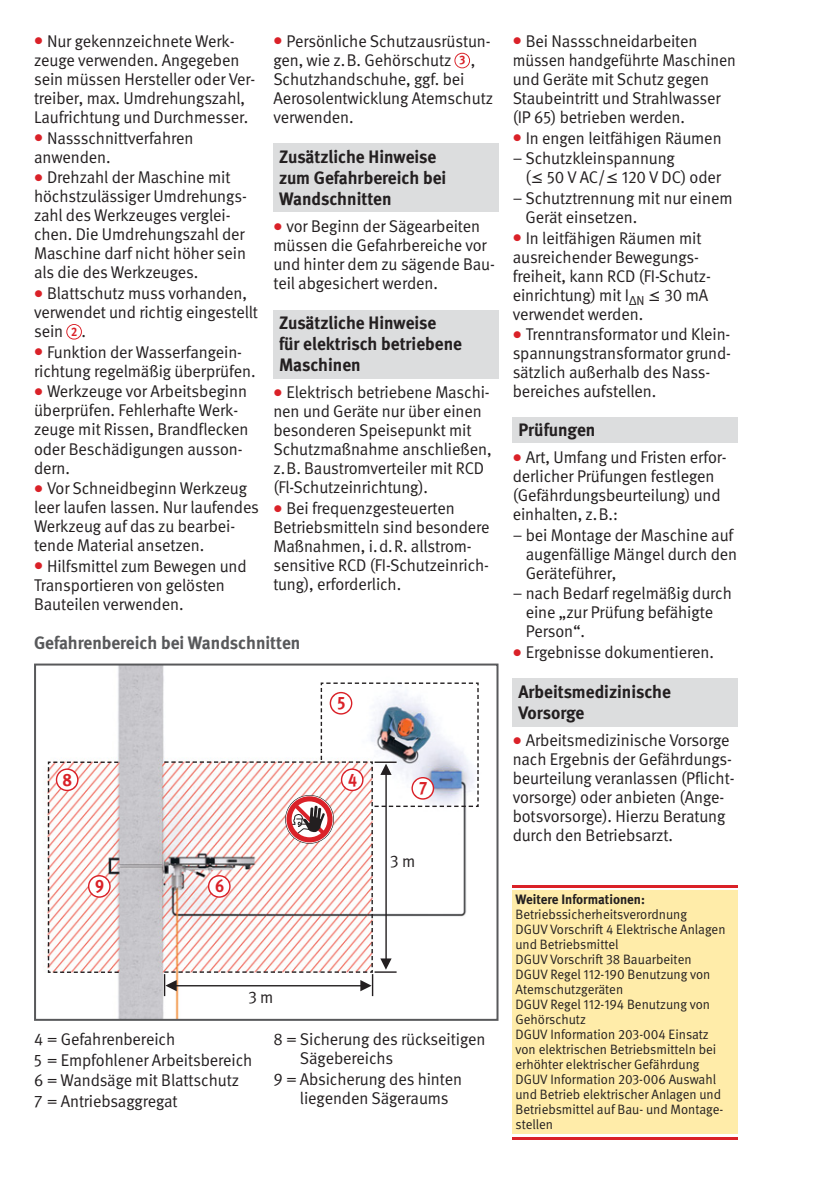
<style>
.page{position:relative;width:840px;height:1191px;background:#fff}
.page>*{position:absolute;margin:0;border:0;box-sizing:border-box;transform-origin:0 0}
.t1{font:700 18px/21px "DGUV Meta";color:#231f20}
.t2{font:700 18px "DGUV Meta";color:#58595b}
.t3{font:700 18px "DGUV Meta";color:#da2128;scale:.9 1}
.t4{font:17px/19px "DGUV Meta";letter-spacing:-.005em;color:#231f20}
.t5{font:13.6px/15px "DGUV Meta";color:#231f20}
.t6{font:700 13.6px "DGUV Meta";color:#231f20}
.t7{font:700 12.4px "DGUV Meta";color:#da2128;scale:.9 1}
.s1{color:#da2128}
.s2{font-family:"Lucida Grande"}
</style>
<div class="page">
<div style="left:512px;top:890px;width:225px;height:244px;background:#ffeca9"></div>
<hr style="left:512px;top:884px;width:225px;height:3px;background:#da2128">
<hr style="left:512px;top:1137px;width:225px;height:3px;background:#da2128">
<svg style="left:66px;top:324px;width:16px;height:15px"></svg>
<div style="left:67px;top:325px;width:14px;height:13px;background:#fff;border-radius:50%"></div>
<img style="left:45px;top:666px;width:328px;height:351px">
<div style="left:34px;top:663px;width:464px;height:357px;border:2px solid #58595b"></div>
<div style="left:273px;top:143px;width:225px;height:68px;background:#dcddde"></div>
<div style="left:273px;top:310px;width:225px;height:68px;background:#dcddde"></div>
<div style="left:512px;top:417px;width:225px;height:25px;background:#dcddde"></div>
<div style="left:512px;top:678px;width:225px;height:48px;background:#dcddde"></div>
<svg style="left:454px;top:53px;width:16px;height:15px"></svg>
<div style="left:455px;top:54px;width:14px;height:13px;background:#fff;border-radius:50%"></div>
<svg style="left:47px;top:761px;width:72px;height:212px"></svg>
<svg style="left:164px;top:682px;width:315px;height:314px"></svg>
<div style="left:285px;top:795px;width:49px;height:48px;border:1px solid #231f20;border-radius:50%"></div>
<p class="t4" style="left:34px;top:33px;width:223px"><span class="s1">●</span> Nur gekennzeichnete Werk - zeuge verwenden. Angegeben sein müssen Her steller oder Ver&shy;treiber, max. Umdrehungszahl,<br>Laufrichtung und Durchmesser.</p>
<p class="t4" style="left:34px;top:129px;width:161px"><span class="s1">●</span> Nassschnittverfahren anwenden.</p>
<p class="t4" style="left:34px;top:169px;width:214px"><span class="s1">●</span> Drehzahl der Maschine mit höchstzulässiger Umdrehungs&shy;zahl des Werkzeuges verglei&shy;chen. Die Umdrehungszahl der<br>Maschine darf nicht höher sein als die des Werkzeuges.</p>
<p class="t4" style="left:34px;top:285px;width:225px"><span class="s1">●</span> Blattschutz muss vorhanden, verwendet und richtig eingestellt sein .</p>
<p class="t4" style="left:34px;top:344px;width:223px"><span class="s1">●</span> Funktion der Wasserfangein&shy;richtung regelmäßig überprüfen.</p>
<p class="t4" style="left:34px;top:383px;width:216px"><span class="s1">●</span> Werkzeuge vor Arbeitsbeginn überprüfen. Fehlerhafte Werk&shy;zeuge mit Rissen, Brandflecken oder Beschädigungen ausson&shy;dern.</p>
<p class="t4" style="left:34px;top:480px;width:226px"><span class="s1">●</span> Vor Schneidbeginn Werkzeug leer laufen lassen. Nur laufendes<br>Werkzeug auf das zu bearbei - tende Material ansetzen.</p>
<p class="t4" style="left:34px;top:558px;width:214px"><span class="s1">●</span> Hilfsmittel zum Bewegen und<br>Transportieren von gelösten<br>Bauteilen verwenden.</p>
<p class="t7" style="left:71px;top:327px;width:8px">2</p>
<p class="t4" style="left:273px;top:33px;width:221px"><span class="s1">●</span> Persönliche Schutzausrüstun&shy;gen, wie z.B. Gehörschutz ,<br>Schutzhandschuhe, ggf. bei<br>Aerosolentwicklung Atemschutz verwenden.</p>
<p class="t1" style="left:279px;top:147px;width:169px">Zusätzliche Hinweise zum Gefahrbereich bei<br>Wandschnitten</p>
<p class="t4" style="left:273px;top:218px;width:223px"><span class="s1">●</span> vor Beginn der Sägearbeiten müssen die Gefahrbereiche vor und hinter dem zu sägende Bau&shy;teil abgesichert werden.</p>
<p class="t1" style="left:279px;top:313px;width:184px">Zusätzliche Hinweise<br>für elektrisch betriebene<br>Maschinen</p>
<p class="t4" style="left:273px;top:384px;width:220px"><span class="s1">●</span> Elektrisch betriebene Maschi&shy;nen und Geräte nur über einen besonderen Speisepunkt mit<br>Schutzmaßnahme anschließen, z.B. Baustromverteiler mit RCD (Fl-Schutzeinrichtung).</p>
<p class="t4" style="left:273px;top:500px;width:218px"><span class="s1">●</span> Bei frequenzgesteuerten<br>Betriebsmitteln sind besondere<br>Maßnahmen, i.d.R. allstrom - sensitive RCD (FI-Schutzeinrich&shy;tung), erforderlich.</p>
<p class="t7" style="left:459px;top:55px;width:8px">3</p>
<p class="t2" style="left:34px;top:636px;width:268px">Gefahrenbereich bei Wandschnitten</p>
<p class="t3" style="left:337px;top:696px;width:10px">5</p>
<p class="t3" style="left:63px;top:772px;width:12px">8</p>
<p class="t3" style="left:348px;top:772px;width:11px">4</p>
<p class="t3" style="left:95px;top:879px;width:12px">9</p>
<p class="t3" style="left:215px;top:879px;width:12px">6</p>
<p class="t3" style="left:419px;top:781px;width:11px">7</p>
<p class="t4" style="left:390px;top:853px;width:27px">3 m</p>
<p class="t4" style="left:248px;top:988px;width:27px">3 m</p>
<p class="t4" style="left:34px;top:1030px;width:220px;line-height:20.8px">4 = Gefahrenbereich<br>5 = Empfohlener Arbeitsbereich<br>6 = Wandsäge mit Blattschutz<br>7 = Antriebsaggregat</p>
<p class="t4" style="left:300px;top:1031px;width:187px;text-indent:-26px">8 = Sicherung des rückseitigen<br>Sägebereichs</p>
<p class="t4" style="left:300px;top:1070px;width:164px;text-indent:-26px">9 = Absicherung des hinten liegenden Sägeraums</p>
<p class="t4" style="left:512px;top:33px;width:224px"><span class="s1">●</span> Bei Nassschneidarbeiten müssen handgeführte Maschinen und Geräte mit Schutz gegen<br>Staubeintritt und Strahlwasser (IP 65) betrieben werden.</p>
<p class="t4" style="left:512px;top:129px;width:210px"><span class="s1">●</span> In engen leitfähigen Räumen</p>
<p class="t4" style="left:525px;top:150px;width:197px;text-indent:-13px">– Schutzkleinspannung<br>(<span class="s2">≤</span> 50 V AC/<span class="s2">≤</span> 120 V DC) oder</p>
<p class="t4" style="left:525px;top:190px;width:208px;text-indent:-13px">– Schutztrennung mit nur einem<br>Gerät einsetzen.</p>
<p class="t4" style="left:512px;top:230px;width:199px"><span class="s1">●</span> In leitfähigen Räumen mit ausreichender Bewegungs - freiheit, kann RCD (FI-Schutz - einrichtung) mit I<sub>ΔN</sub> <span class="s2">≤</span> 30 mA verwendet werden.</p>
<p class="t4" style="left:512px;top:326px;width:220px"><span class="s1">●</span> Trenntransformator und Klein&shy;spannungstransformator grund&shy;sätzlich außerhalb des Nass - bereiches aufstellen.</p>
<p class="t1" style="left:518px;top:420px;width:79px">Prüfungen</p>
<p class="t4" style="left:512px;top:449px;width:215px"><span class="s1">●</span> Art, Umfang und Fristen erfor&shy;derlicher Prüfungen festlegen (Gefährdungsbeurteilung) und einhalten, z.B.:</p>
<p class="t4" style="left:525px;top:526px;width:213px;text-indent:-13px">− bei Montage der Maschine auf augenfällige Mängel durch den<br>Geräteführer,</p>
<p class="t4" style="left:525px;top:585px;width:208px;text-indent:-13px">− nach Bedarf regelmäßig durch eine „zur Prüfung befähigte<br>Person“.</p>
<p class="t4" style="left:512px;top:644px;width:203px"><span class="s1">●</span> Ergebnisse dokumentieren.</p>
<p class="t1" style="left:518px;top:682px;width:154px">Arbeitsmedizinische<br>Vorsorge</p>
<p class="t4" style="left:512px;top:732px;width:223px"><span class="s1">●</span> Arbeitsmedizinische Vorsorge nach Ergebnis der Gefährdungs&shy;beurteilung veranlassen (Pflicht&shy;vorsorge) oder anbieten (Ange&shy;botsvorsorge). Hierzu Beratung durch den Betriebsarzt.</p>
<p class="t6" style="left:515px;top:893px;width:131px">Weitere Informationen:</p>
<p class="t5" style="left:515px;top:907px;width:211px">Betriebssicherheitsverordnung<br>DGUV Vorschrift 4 Elektrische Anlagen und Betriebsmittel<br>DGUV Vorschrift 38 Bauarbeiten<br>DGUV Regel 112-190 Benutzung von<br>Atemschutzgeräten<br>DGUV Regel 112-194 Benutzung von<br>Gehörschutz<br>DGUV Information 203-004 Einsatz von elektrischen Betriebsmitteln bei erhöhter elektrischer Gefährdung<br>DGUV Information 203-006 Auswahl und Betrieb elektrischer Anlagen und<br>Betriebsmittel auf Bau- und Montage - stellen</p>
</div>
